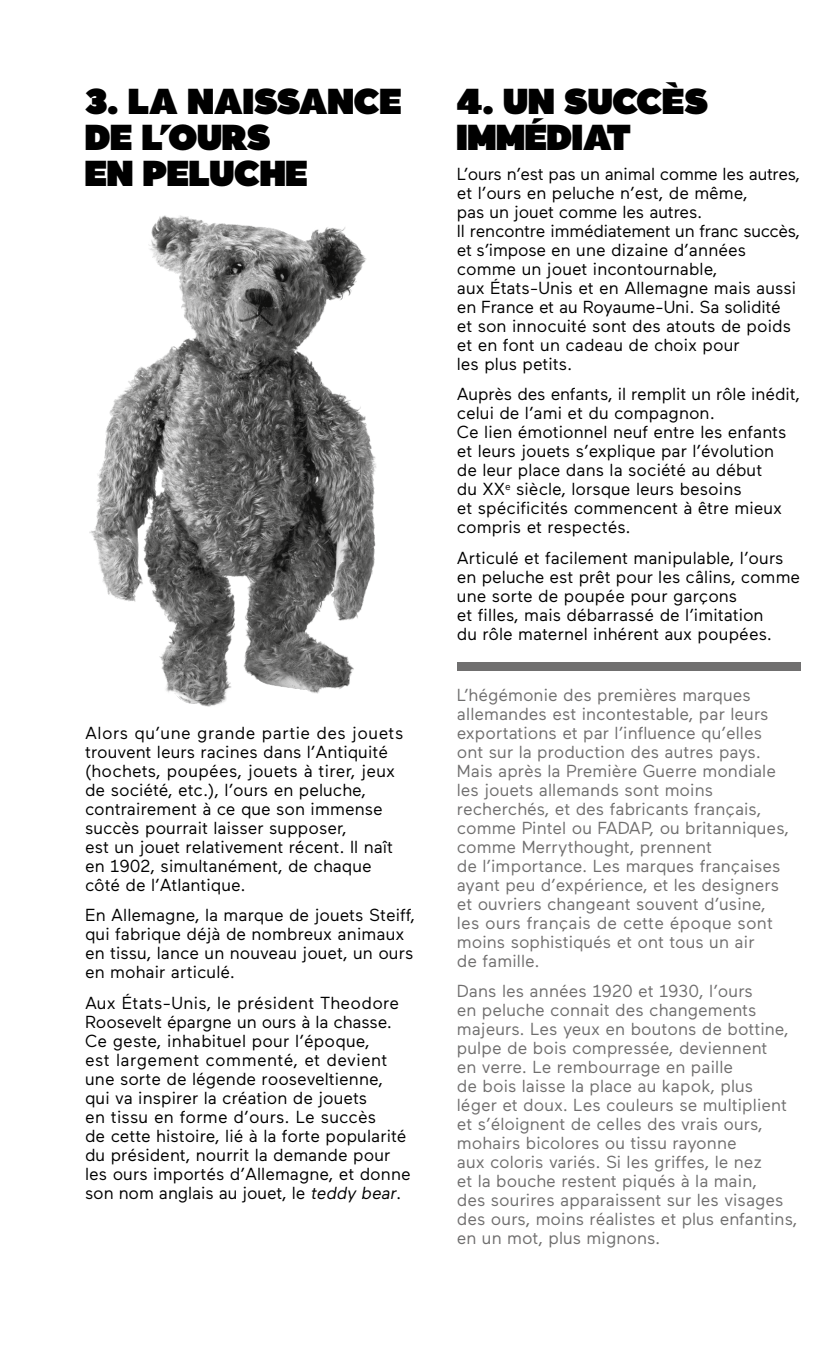
<style>
.page{position:relative;width:840px;height:1361px;background:#fff}
.page>*{position:absolute;margin:0;border:0;box-sizing:border-box;transform-origin:0 0}
.t1{font:900 36px/36px "Maax Display";letter-spacing:.01em;color:#000}
.t2{font:17.4px/19px "Maax";color:#000}
.t3{font:17.4px/19px "Maax";color:#706f6f}
.s1{font-style:italic}
</style>
<div class="page">
<img style="left:89px;top:215px;width:288px;height:492px">
<div style="left:456px;top:662px;width:343px;height:8px;background:#706f6f"></div>
<h1 class="t1" style="left:85px;top:81px;width:317px">3. LA NAISSANCE<br>DE L’OURS<br>EN PELUCHE</h1>
<p class="t2" style="left:85px;top:723px;width:319px">Alors qu’une grande partie des jouets trouvent leurs racines dans l’Antiquité (hochets, poupées, jouets à tirer, jeux de société, etc.), l’ours en peluche, contrairement à ce que son immense succès pourrait laisser supposer,<br>est un jouet relativement récent. Il naît en 1902, simultanément, de chaque côté de l’Atlantique.</p>
<p class="t2" style="left:85px;top:906px;width:331px">En Allemagne, la marque de jouets Steiff, qui fabrique déjà de nombreux animaux en tissu, lance un nouveau jouet, un ours en mohair articulé.</p>
<p class="t2" style="left:85px;top:993px;width:327px">Aux États-Unis, le président Theodore Roosevelt épargne un ours à la chasse.<br>Ce geste, inhabituel pour l’époque,<br>est largement commenté, et devient une sorte de légende rooseveltienne, qui va inspirer la création de jouets<br>en tissu en forme d’ours. Le succès<br>de cette histoire, lié à la forte popularité du président, nourrit la demande pour les ours importés d’Allemagne, et donne son nom anglais au jouet, le <span class="s1">teddy bear</span>.</p>
<h1 class="t1" style="left:456px;top:81px;width:252px">4. UN SUCCÈS<br>IMMÉDIAT</h1>
<p class="t2" style="left:456px;top:165px;width:345px">L’ours n’est pas un animal comme les autres, et l’ours en peluche n’est, de même,<br>pas un jouet comme les autres.<br>Il rencontre immédiatement un franc succès, et s’impose en une dizaine d’années comme un jouet incontournable,<br>aux États-Unis et en Allemagne mais aussi en France et au Royaume-Uni. Sa solidité et son innocuité sont des atouts de poids et en font un cadeau de choix pour<br>les plus petits.</p>
<p class="t2" style="left:456px;top:385px;width:345px">Auprès des enfants, il remplit un rôle inédit, celui de l’ami et du compagnon.<br>Ce lien émotionnel neuf entre les enfants et leurs jouets s’explique par l’évolution<br>de leur place dans la société au début<br>du XX<sup>e</sup> siècle, lorsque leurs besoins<br>et spécificités commencent à être mieux compris et respectés.</p>
<p class="t2" style="left:456px;top:548px;width:344px">Articulé et facilement manipulable, l’ours en peluche est prêt pour les câlins, comme une sorte de poupée pour garçons<br>et filles, mais débarrassé de l’imitation<br>du rôle maternel inhérent aux poupées.</p>
<p class="t3" style="left:456px;top:685px;width:333px">L’hégémonie des premières marques allemandes est incontestable, par leurs exportations et par l’influence qu’elles ont sur la production des autres pays.<br>Mais après la Première Guerre mondiale les jouets allemands sont moins recherchés, et des fabricants français, comme Pintel ou FADAP, ou britanniques, comme Merrythought, prennent<br>de l’importance. Les marques françaises ayant peu d’expérience, et les designers et ouvriers changeant souvent d’usine, les ours français de cette époque sont moins sophistiqués et ont tous un air<br>de famille.</p>
<p class="t3" style="left:456px;top:981px;width:342px">Dans les années 1920 et 1930, l’ours<br>en peluche connait des changements majeurs. Les yeux en boutons de bottine, pulpe de bois compressée, deviennent<br>en verre. Le rembourrage en paille<br>de bois laisse la place au kapok, plus léger et doux. Les couleurs se multiplient et s’éloignent de celles des vrais ours, mohairs bicolores ou tissu rayonne<br>aux coloris variés. Si les griffes, le nez<br>et la bouche restent piqués à la main,<br>des sourires apparaissent sur les visages des ours, moins réalistes et plus enfantins, en un mot, plus mignons.</p>
</div>
